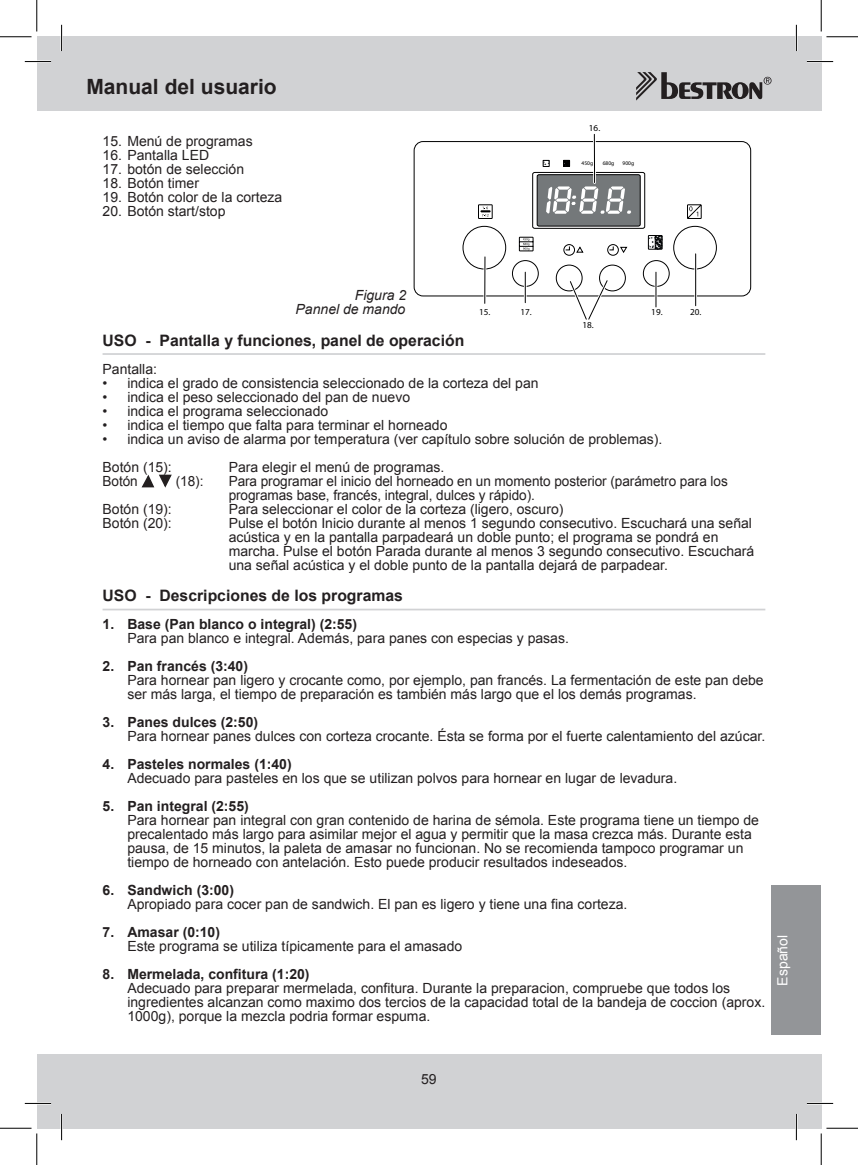
<style>
.page{position:relative;width:858px;height:1165px;background:#fff}
.page>*{position:absolute;margin:0;border:0;box-sizing:border-box;transform-origin:0 0}
.t1{font:700 21px "Arial";color:#231f20}
.t2{font:700 15.75px "Arial";color:#231f20}
.t3{font:14px/14px "Arial";color:#231f20}
.t4{font:700 14px "Arial";color:#231f20}
.t5{font:italic 14px/14px "Arial";color:#231f20;text-align:right}
.t6{font:14px "Arial";color:#fff}
.t7{font:9.1px "Myriad";color:#000001}
.t8{font:5.6px "Myriad";color:#000001}
</style>
<div class="page">
<div style="left:37px;top:37px;width:784px;height:74px;background:#d1d2d4"></div>
<div style="left:37px;top:1054px;width:784px;height:74px;background:#d1d2d4"></div>
<svg style="left:636px;top:72px;width:135px;height:29px"></svg>
<div style="left:771px;top:885px;width:50px;height:150px;background:#939598"></div>
<hr style="left:102px;top:353px;width:663px;height:2px;background:#d1d2d4">
<hr style="left:102px;top:609px;width:663px;height:1px;background:#d1d2d4">
<svg style="left:142px;top:475px;width:30px;height:12px"></svg>
<div style="left:532px;top:172px;width:113px;height:57px;border:1px solid #000001;border-radius:2px"></div>
<div style="left:537px;top:175px;width:103px;height:51px;background:#74787a;border-radius:2px"></div>
<div style="left:536px;top:174px;width:104px;height:53px;border:1px solid #000001;border-radius:2px"></div>
<svg style="left:687px;top:204px;width:15px;height:15px"></svg>
<div style="left:478px;top:204px;width:14px;height:15px;border:1px solid #000001"></div>
<svg style="left:480px;top:207px;width:10px;height:9px"></svg>
<div style="left:413px;top:141px;width:338px;height:155px;border:1px solid #000001;border-radius:9px"></div>
<svg style="left:542px;top:159px;width:28px;height:8px"></svg>
<svg style="left:546px;top:186px;width:85px;height:28px"></svg>
<hr style="left:592px;top:134px;width:3px;height:49px;background:#fff">
<hr style="left:593px;top:134px;width:2px;height:49px;background:#000001">
<svg style="left:462px;top:225px;width:255px;height:95px"></svg>
<hr style="left:483px;top:257px;width:3px;height:46px;background:#fff">
<hr style="left:484px;top:257px;width:1px;height:46px;background:#000001">
<hr style="left:523px;top:272px;width:3px;height:31px;background:#fff">
<hr style="left:524px;top:272px;width:1px;height:31px;background:#000001">
<hr style="left:694px;top:254px;width:2px;height:52px;background:#fff">
<hr style="left:695px;top:254px;width:1px;height:52px;background:#000001">
<hr style="left:25px;top:60px;width:26px;height:3px;background:#fff">
<hr style="left:806px;top:60px;width:26px;height:3px;background:#fff">
<hr style="left:25px;top:1102px;width:26px;height:2px;background:#fff">
<hr style="left:806px;top:1102px;width:26px;height:2px;background:#fff">
<hr style="left:60px;top:25px;width:3px;height:26px;background:#fff">
<hr style="left:60px;top:1114px;width:3px;height:26px;background:#fff">
<hr style="left:795px;top:25px;width:2px;height:26px;background:#fff">
<hr style="left:795px;top:1114px;width:2px;height:26px;background:#fff">
<svg style="left:25px;top:61px;width:26px;height:1px"></svg>
<svg style="left:806px;top:61px;width:26px;height:1px"></svg>
<svg style="left:25px;top:1103px;width:26px;height:1px"></svg>
<svg style="left:806px;top:1103px;width:26px;height:1px"></svg>
<svg style="left:61px;top:25px;width:1px;height:26px"></svg>
<svg style="left:61px;top:1114px;width:1px;height:26px"></svg>
<svg style="left:795px;top:25px;width:1px;height:26px"></svg>
<svg style="left:795px;top:1114px;width:1px;height:26px"></svg>
<hr style="left:0;top:36px;width:32px;height:1px;background:#000">
<hr style="left:826px;top:36px;width:31px;height:1px;background:#000">
<hr style="left:0;top:1128px;width:32px;height:1px;background:#000">
<hr style="left:826px;top:1128px;width:31px;height:1px;background:#000">
<hr style="left:36px;top:0;width:1px;height:32px;background:#000">
<hr style="left:36px;top:1133px;width:1px;height:32px;background:#000">
<hr style="left:820px;top:0;width:1px;height:32px;background:#000">
<hr style="left:820px;top:1133px;width:1px;height:32px;background:#000">
<h1 class="t1" style="left:86px;top:73px;width:192px">Manual del usuario</h1>
<p class="t3" style="left:102px;top:134px;width:152px">15. Menú de programas</p>
<p class="t3" style="left:102px;top:148px;width:108px">16. Pantalla LED</p>
<p class="t3" style="left:102px;top:162px;width:143px">17. botón de selección</p>
<p class="t3" style="left:102px;top:176px;width:98px">18. Botón timer</p>
<p class="t3" style="left:102px;top:190px;width:181px">19. Botón color de la corteza</p>
<p class="t3" style="left:102px;top:204px;width:124px">20. Botón start/stop</p>
<p class="t7" style="left:588px;top:124px;width:13px">16.</p>
<p class="t8" style="left:581px;top:160px;width:13px">450g</p>
<p class="t8" style="left:602px;top:160px;width:13px">680g</p>
<p class="t8" style="left:622px;top:160px;width:13px">900g</p>
<p class="t5" style="left:295px;top:288px;width:112px">Figura 2<br>Pannel de mando</p>
<p class="t2" style="left:102px;top:330px;width:363px">uso - Pantalla y funciones, panel de operación</p>
<p class="t3" style="left:102px;top:362px;width:56px">Pantalla:</p>
<p class="t3" style="left:102px;top:376px;width:437px">• indica el grado de consistencia seleccionado de la corteza del pan</p>
<p class="t3" style="left:102px;top:390px;width:309px">• indica el peso seleccionado del pan de nuevo</p>
<p class="t3" style="left:102px;top:404px;width:227px">• indica el programa seleccionado</p>
<p class="t3" style="left:102px;top:418px;width:346px">• indica el tiempo que falta para terminar el horneado</p>
<p class="t3" style="left:102px;top:425px;width:561px;line-height:28px">• indica un aviso de alarma por temperatura (ver capítulo sobre solución de problemas).<br>Botón (15):</p>
<p class="t7" style="left:651px;top:307px;width:13px">19.</p>
<p class="t7" style="left:690px;top:307px;width:13px">20.</p>
<p class="t7" style="left:479px;top:307px;width:13px">15.</p>
<p class="t7" style="left:520px;top:307px;width:13px">17.</p>
<p class="t7" style="left:582px;top:320px;width:13px">18.</p>
<p class="t3" style="left:228px;top:460px;width:217px">Para elegir el menú de programas.</p>
<p class="t3" style="left:102px;top:474px;width:37px">Botón</p>
<p class="t3" style="left:176px;top:474px;width:29px">(18):</p>
<p class="t3" style="left:228px;top:474px;width:500px">Para programar el inicio del horneado en un momento posterior (parámetro para los programas base, francés, integral, dulces y rápido).</p>
<p class="t3" style="left:102px;top:502px;width:71px">Botón (19):</p>
<p class="t3" style="left:228px;top:502px;width:336px">Para seleccionar el color de la corteza (ligero, oscuro)</p>
<p class="t3" style="left:102px;top:516px;width:71px">Botón (20):</p>
<p class="t3" style="left:228px;top:516px;width:527px">Pulse el botón Inicio durante al menos 1 segundo consecutivo. Escuchará una señal acústica y en la pantalla parpadeará un doble punto; el programa se pondrá en marcha. Pulse el botón Parada durante al menos 3 segundo consecutivo. Escuchará una señal acústica y el doble punto de la pantalla dejará de parpadear.</p>
<p class="t2" style="left:102px;top:585px;width:302px">uso - Descripciones de los programas</p>
<p class="t4" style="left:102px;top:615px;width:256px">1. Base (Pan blanco o integral) (2:55)</p>
<p class="t3" style="left:127px;top:631px;width:443px">Para pan blanco e integral. Además, para panes con especias y pasas.</p>
<p class="t4" style="left:102px;top:657px;width:147px">2. Pan francés (3:40)</p>
<p class="t3" style="left:127px;top:673px;width:637px">Para hornear pan ligero y crocante como, por ejemplo, pan francés. La fermentación de este pan debe ser más larga, el tiempo de preparación es también más largo que el los demás programas.</p>
<p class="t4" style="left:102px;top:713px;width:157px">3. Panes dulces (2:50)</p>
<p class="t3" style="left:127px;top:729px;width:639px">Para hornear panes dulces con corteza crocante. Ésta se forma por el fuerte calentamiento del azúcar.</p>
<p class="t4" style="left:102px;top:755px;width:190px">4. Pasteles normales (1:40)</p>
<p class="t3" style="left:127px;top:771px;width:551px">Adecuado para pasteles en los que se utilizan polvos para hornear en lugar de levadura.</p>
<p class="t4" style="left:102px;top:797px;width:148px">5. Pan integral (2:55)</p>
<p class="t3" style="left:127px;top:813px;width:633px">Para hornear pan integral con gran contenido de harina de sémola. Este programa tiene un tiempo de precalentado más largo para asimilar mejor el agua y permitir que la masa crezca más. Durante esta pausa, de 15 minutos, la paleta de amasar no funcionan. No se recomienda tampoco programar un tiempo de horneado con antelación. Esto puede producir resultados indeseados.</p>
<p class="t4" style="left:102px;top:881px;width:133px">6. Sandwich (3:00)</p>
<p class="t3" style="left:127px;top:897px;width:501px">Apropiado para cocer pan de sandwich. El pan es ligero y tiene una fina corteza.</p>
<p class="t4" style="left:102px;top:923px;width:119px">7. Amasar (0:10)</p>
<p class="t3" style="left:127px;top:939px;width:336px">Este programa se utiliza típicamente para el amasado</p>
<p class="t4" style="left:102px;top:965px;width:208px">8. Mermelada, confitura (1:20)</p>
<p class="t3" style="left:127px;top:981px;width:639px">Adecuado para preparar mermelada, confitura. Durante la preparacion, compruebe que todos los ingredientes alcanzan como maximo dos tercios de la capacidad total de la bandeja de coccion (aprox.<br>1000g), porque la mezcla podria formar espuma.</p>
<p class="t6" style="left:773px;top:985px;width:52px;rotate:-90deg">Español</p>
<p class="t3" style="left:421px;top:1072px;width:17px">59</p>
</div>
